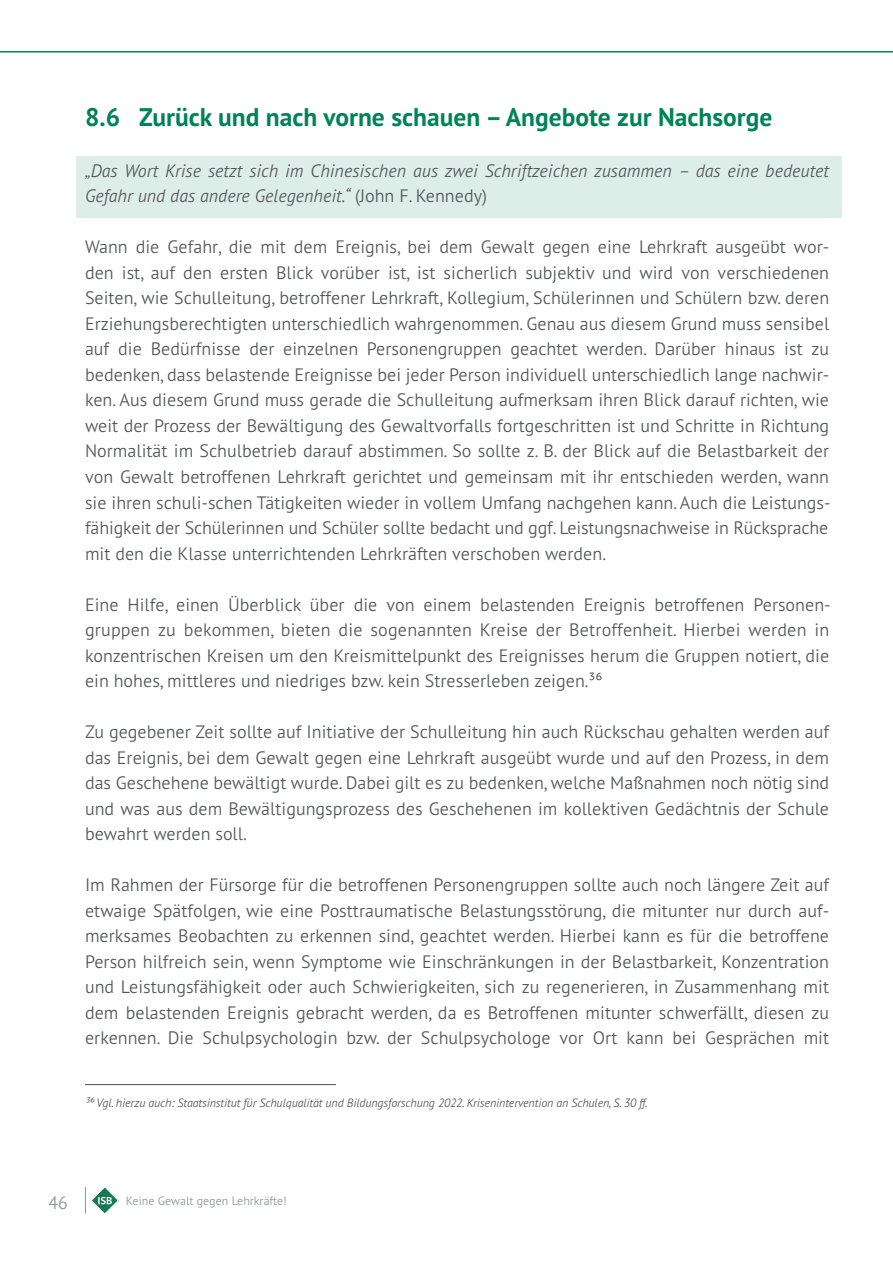
<style>
.page{position:relative;width:893px;height:1263px;background:#fff}
.page>*{position:absolute;margin:0;border:0;box-sizing:border-box;transform-origin:0 0}
.t1{font:700 25.5px "PT Sans Pro";color:#008356}
.t2{font:300 18px/25.5px "PT Sans Pro";color:#57585a;text-align:justify}
.t3{font:italic 300 18px "PT Sans Pro";color:#57585a}
.t4{font:300 18px "PT Sans Pro";color:#939598}
.t5{font:italic 300 12px "PT Sans Pro";letter-spacing:-.01em;color:#57585a}
.t6{font:300 12px "PT Sans Pro";color:#939598}
.s1{font-style:normal}
</style>
<div class="page">
<svg style="left:85px;top:1187px;width:34px;height:27px"></svg>
<hr style="left:0;top:51px;width:893px;height:2px;background:#008356">
<div style="left:77px;top:156px;width:765px;height:61px;background:#ddede7"></div>
<hr style="left:85px;top:1084px;width:251px;height:1px;background:#231f20">
<p class="t1" style="left:85px;top:100px;width:689px">8.6 Zurück und nach vorne schauen – Angebote zur Nachsorge</p>
<p class="t3" style="left:85px;top:159px;width:746px">„Das Wort Krise setzt sich im Chinesischen aus zwei Schriftzeichen zusammen – das eine bedeutet</p>
<p class="t3" style="left:85px;top:184px;width:403px">Gefahr und das andere Gelegenheit.“ <span class="s1">(John F. Kennedy)</span></p>
<p class="t2" style="left:85px;top:234px;width:746px">Wann die Gefahr, die mit dem Ereignis, bei dem Gewalt gegen eine Lehrkraft ausgeübt wor&shy;den ist, auf den ersten Blick vorüber ist, ist sicherlich subjektiv und wird von verschiedenen</p>
<p class="t2" style="left:85px;top:285px;width:746px">Seiten, wie Schulleitung, betroffener Lehrkraft, Kollegium, Schülerinnen und Schülern bzw. deren</p>
<p class="t2" style="left:85px;top:310px;width:746px">Erziehungsberechtigten unterschiedlich wahrgenommen. Genau aus diesem Grund muss sensibel</p>
<p class="t2" style="left:85px;top:336px;width:746px">auf die Bedürfnisse der einzelnen Personengruppen geachtet werden. Darüber hinaus ist zu</p>
<p class="t2" style="left:85px;top:361px;width:746px">bedenken, dass belastende Ereignisse bei jeder Person individuell unterschiedlich lange nachwir&shy;ken. Aus diesem Grund muss gerade die Schulleitung aufmerksam ihren Blick darauf richten, wie weit der Prozess der Bewältigung des Gewaltvorfalls fortgeschritten ist und Schritte in Richtung</p>
<p class="t2" style="left:85px;top:438px;width:747px">Normalität im Schulbetrieb darauf abstimmen. So sollte z. B. der Blick auf die Belastbarkeit der von Gewalt betroffenen Lehrkraft gerichtet und gemeinsam mit ihr entschieden werden, wann sie ihren schuli-schen Tätigkeiten wieder in vollem Umfang nachgehen kann. Auch die Leistungs-</p>
<p class="t2" style="left:85px;top:514px;width:745px">fähigkeit der Schülerinnen und Schüler sollte bedacht und ggf. Leistungsnachweise in Rücksprache</p>
<p class="t2" style="left:85px;top:540px;width:522px">mit den die Klasse unterrichtenden Lehrkräften verschoben werden.</p>
<p class="t2" style="left:85px;top:591px;width:747px">Eine Hilfe, einen Überblick über die von einem belastenden Ereignis betroffenen Personen-</p>
<p class="t2" style="left:85px;top:616px;width:746px">gruppen zu bekommen, bieten die sogenannten Kreise der Betroffenheit. Hierbei werden in</p>
<p class="t2" style="left:85px;top:642px;width:746px">konzentrischen Kreisen um den Kreismittelpunkt des Ereignisses herum die Gruppen notiert, die ein hohes, mittleres und niedriges bzw. kein Stresserleben zeigen.³⁶</p>
<p class="t2" style="left:85px;top:718px;width:746px">Zu gegebener Zeit sollte auf Initiative der Schulleitung hin auch Rückschau gehalten werden auf das Ereignis, bei dem Gewalt gegen eine Lehrkraft ausgeübt wurde und auf den Prozess, in dem das Geschehene bewältigt wurde. Dabei gilt es zu bedenken, welche Maßnahmen noch nötig sind und was aus dem Bewältigungsprozess des Geschehenen im kollektiven Gedächtnis der Schule bewahrt werden soll.</p>
<p class="t2" style="left:85px;top:871px;width:746px">Im Rahmen der Fürsorge für die betroffenen Personengruppen sollte auch noch längere Zeit auf etwaige Spätfolgen, wie eine Posttraumatische Belastungsstörung, die mitunter nur durch auf&shy;merksames Beobachten zu erkennen sind, geachtet werden. Hierbei kann es für die betroffene Person hilfreich sein, wenn Symptome wie Einschränkungen in der Belastbarkeit, Konzentration und Leistungsfähigkeit oder auch Schwierigkeiten, sich zu regenerieren, in Zusammenhang mit dem belastenden Ereignis gebracht werden, da es Betroffenen mitunter schwerfällt, diesen zu</p>
<p class="t2" style="left:85px;top:1024px;width:746px">erkennen. Die Schulpsychologin bzw. der Schulpsychologe vor Ort kann bei Gesprächen mit</p>
<p class="t5" style="left:85px;top:1095px;width:565px">³⁶ Vgl. hierzu auch: Staatsinstitut für Schulqualität und Bildungsforschung 2022. Krisenintervention an Schulen, S. 30 ff.</p>
<p class="t4" style="left:49px;top:1191px;width:21px">46</p>
<p class="t6" style="left:126px;top:1193px;width:163px">Keine Gewalt gegen Lehrkräfte!</p>
</div>
